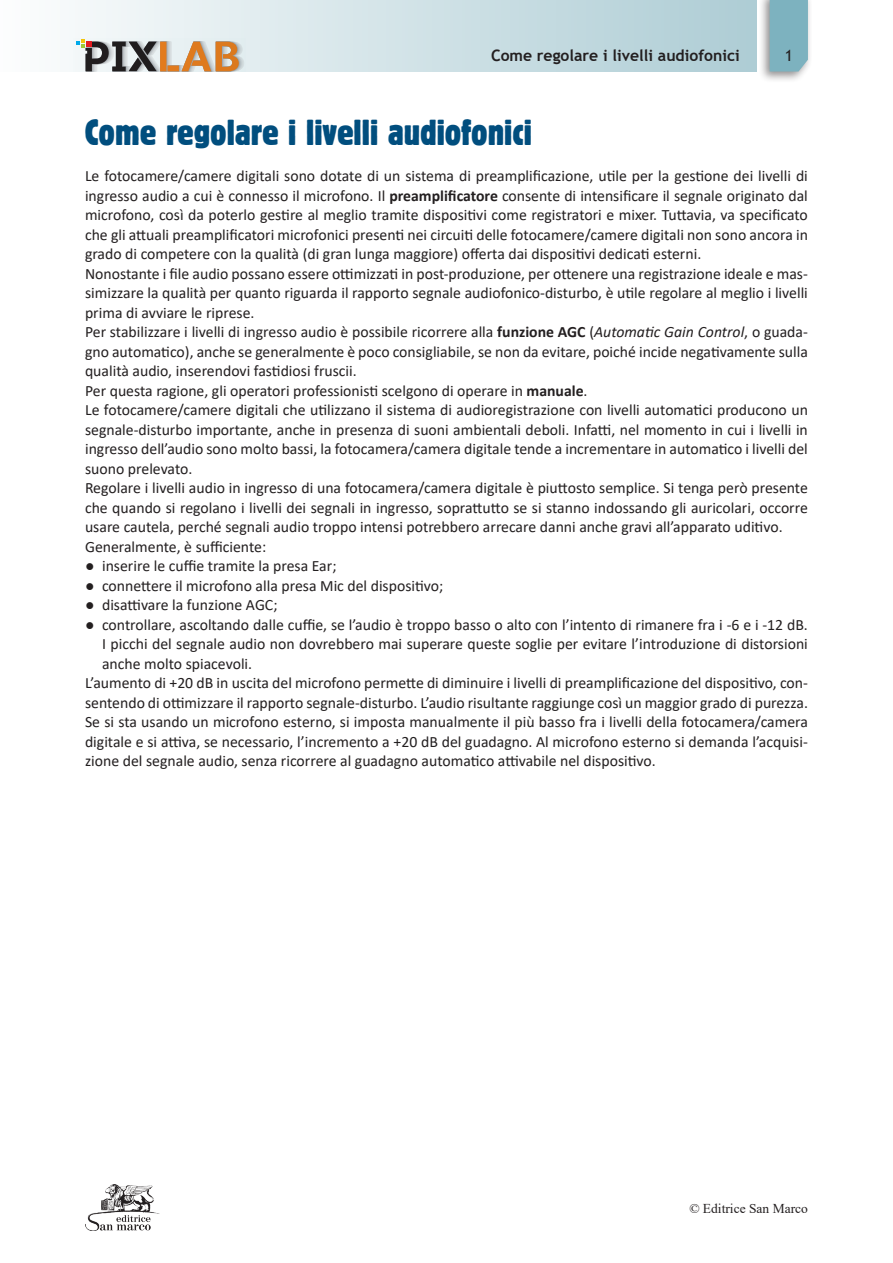
<style>
.page{position:relative;width:893px;height:1263px;background:#fff}
.page>*{position:absolute;margin:0;border:0;box-sizing:border-box;transform-origin:0 0}
.t1{font:condensed 36px "Block BE";color:#014e7e}
.t2{font:15.75px/19.5px "Calibri";color:#231f20}
.t3{font:700 15.75px "Trebuchet MS";color:#231f20}
.t4{font:15.75px "Trebuchet MS";color:#231f20}
.t5{font:13.5px "Times New Roman";color:#231f20}
.s1{font-weight:700}
.s2{font-style:italic}
</style>
<div class="page">
<div style="left:0;top:0;width:757px;height:72px;background:linear-gradient(to right,#fdfdfd,#aecdd5)"></div>
<div style="left:758px;top:0;width:55px;height:83px;background:#231f20;opacity:.5"></div>
<div style="left:770px;top:0;width:38px;height:72px;background:#7db2bf"></div>
<img style="left:74px;top:39px;width:172px;height:33px">
<svg style="left:74px;top:39px;width:170px;height:32px;background:#b6a492"></svg>
<img style="left:85px;top:1184px;width:74px;height:46px">
<p class="t3" style="left:491px;top:45px;width:250px">Come regolare i livelli audiofonici</p>
<p class="t4" style="left:785px;top:45px;width:10px">1</p>
<h1 class="t1" style="left:85px;top:111px;width:448px">Come regolare i livelli audiofonici</h1>
<p class="t2" style="left:85px;top:166px;width:724px">Le fotocamere/camere digitali sono dotate di un sistema di preamplificazione, utile per la gestione dei livelli di ingresso audio a cui è connesso il microfono. Il <span class="s1">preamplificatore</span> consente di intensificare il segnale originato dal microfono, così da poterlo gestire al meglio tramite dispositivi come registratori e mixer. Tuttavia, va specificato che gli attuali preamplificatori microfonici presenti nei circuiti delle fotocamere/camere digitali non sono ancora in grado di competere con la qualità (di gran lunga maggiore) offerta dai dispositivi dedicati esterni.<br>Nonostante i file audio possano essere ottimizzati in post-produzione, per ottenere una registrazione ideale e mas&shy;simizzare la qualità per quanto riguarda il rapporto segnale audiofonico-disturbo, è utile regolare al meglio i livelli prima di avviare le riprese.<br>Per stabilizzare i livelli di ingresso audio è possibile ricorrere alla <span class="s1">funzione AGC</span> (<span class="s2">Automatic Gain Control</span>, o guada&shy;gno automatico), anche se generalmente è poco consigliabile, se non da evitare, poiché incide negativamente sulla qualità audio, inserendovi fastidiosi fruscii.<br>Per questa ragione, gli operatori professionisti scelgono di operare in <span class="s1">manuale</span>.<br>Le fotocamere/camere digitali che utilizzano il sistema di audioregistrazione con livelli automatici producono un segnale-disturbo importante, anche in presenza di suoni ambientali deboli. Infatti, nel momento in cui i livelli in ingresso dell’audio sono molto bassi, la fotocamera/camera digitale tende a incrementare in automatico i livelli del suono prelevato.<br>Regolare i livelli audio in ingresso di una fotocamera/camera digitale è piuttosto semplice. Si tenga però presente che quando si regolano i livelli dei segnali in ingresso, soprattutto se si stanno indossando gli auricolari, occorre usare cautela, perché segnali audio troppo intensi potrebbero arrecare danni anche gravi all’apparato uditivo.<br>Generalmente, è sufficiente:</p>
<p class="t2" style="left:85px;top:556px;width:253px">● inserire le cuffie tramite la presa Ear;</p>
<p class="t2" style="left:85px;top:575px;width:360px">● connettere il microfono alla presa Mic del dispositivo;</p>
<p class="t2" style="left:85px;top:595px;width:194px">● disattivare la funzione AGC;</p>
<p class="t2" style="left:85px;top:614px;width:724px">● controllare, ascoltando dalle cuffie, se l’audio è troppo basso o alto con l’intento di rimanere fra i -6 e i -12 dB.</p>
<p class="t2" style="left:102px;top:634px;width:707px">I picchi del segnale audio non dovrebbero mai superare queste soglie per evitare l’introduzione di distorsioni</p>
<p class="t2" style="left:102px;top:653px;width:152px">anche molto spiacevoli.</p>
<p class="t2" style="left:85px;top:673px;width:724px">L’aumento di +20 dB in uscita del microfono permette di diminuire i livelli di preamplificazione del dispositivo, con-</p>
<p class="t2" style="left:85px;top:692px;width:724px">sentendo di ottimizzare il rapporto segnale-disturbo. L’audio risultante raggiunge così un maggior grado di purezza.</p>
<p class="t2" style="left:85px;top:712px;width:724px">Se si sta usando un microfono esterno, si imposta manualmente il più basso fra i livelli della fotocamera/camera</p>
<p class="t2" style="left:85px;top:731px;width:724px">digitale e si attiva, se necessario, l’incremento a +20 dB del guadagno. Al microfono esterno si demanda l’acquisi-</p>
<p class="t2" style="left:85px;top:751px;width:572px">zione del segnale audio, senza ricorrere al guadagno automatico attivabile nel dispositivo.</p>
<p class="t5" style="left:689px;top:1199px;width:120px">© Editrice San Marco</p>
</div>
